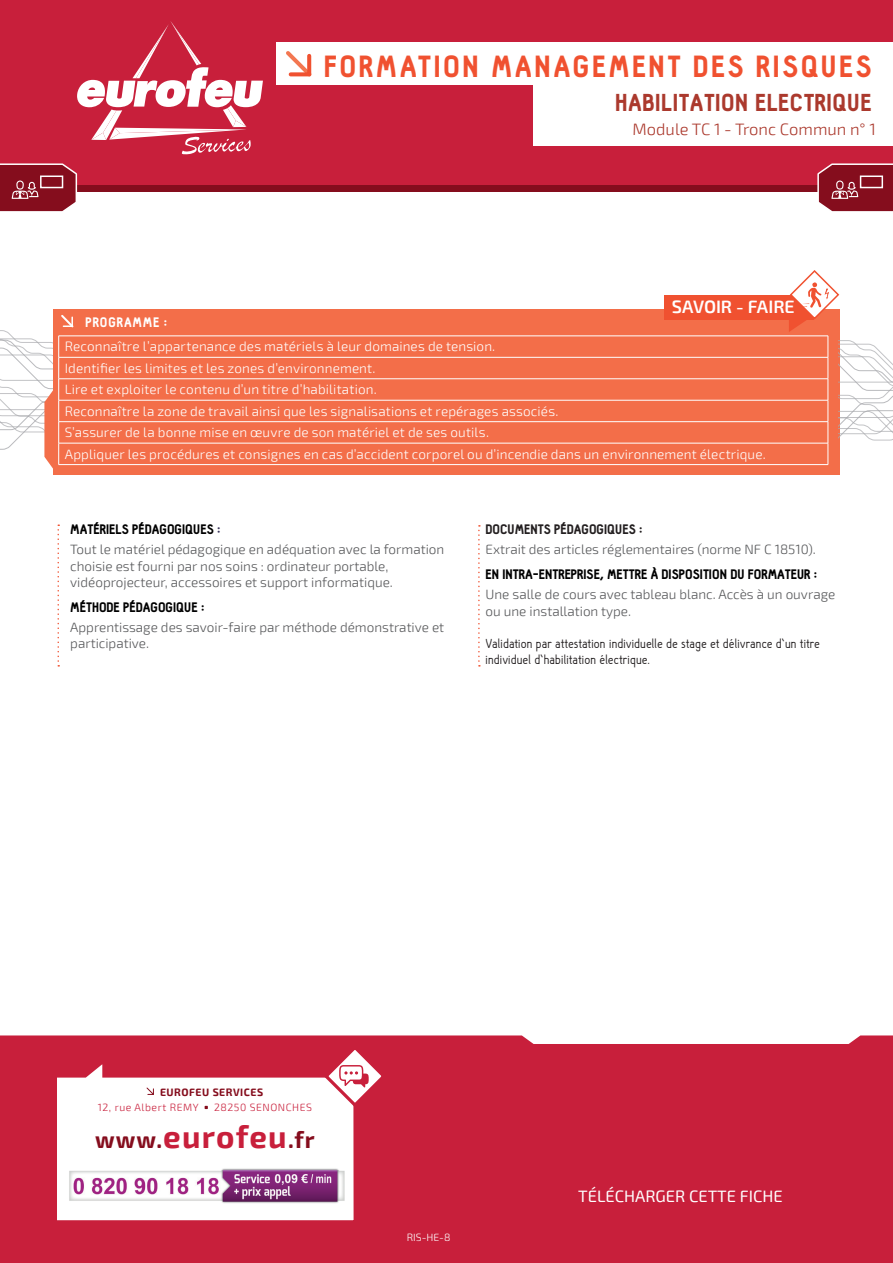
<style>
.page{position:relative;width:893px;height:1263px;background:#fff}
.page>*{position:absolute;margin:0;border:0;box-sizing:border-box;transform-origin:0 0}
.t1{font:900 30px "Hallosans";letter-spacing:.085em;color:#f05130}
.t2{font:900 24px "Hallosans";letter-spacing:.02em;color:#ab392d}
.t3{font:700 23.25px "Exo 2";color:#850d1d}
.t4{font:600 18px "Exo 2";letter-spacing:-.005em;color:#fff}
.t5{font:300 16.5px "Exo 2";color:#ab392d}
.t6{font:16.5px "Exo 2";color:#fff}
.t7{font:300 13.5px/21.5px "Exo 2";letter-spacing:.01em;color:#fff}
.t8{font:300 13.5px/16.2px "Exo 2";color:#57585a}
.t9{font:13.5px/16.2px "Hallo Sans";letter-spacing:.005em;color:#231f20}
.t10{font:900 13.5px "Hallosans";color:#000001}
.t11{font:900 13.5px "Hallosans";color:#231f20}
.t12{font:900 13.5px "Hallosans";letter-spacing:.06em;color:#fff}
.t13{font:300 10.5px "Exo 2";letter-spacing:.05em;color:#c81f3b}
.t14{font:700 10.5px "Exo 2";letter-spacing:.05em;color:#850d1d}
.t15{font:300 10.5px "Exo 2";color:#fff}
.s1{color:#3b365b}
.s2{font-size:31.35px;color:#c81f3b}
</style>
<div class="page">
<div style="left:0;top:1035px;width:893px;height:228px;background:#c81f3b"></div>
<svg style="left:52px;top:1055px;width:306px;height:170px"></svg>
<svg style="left:321px;top:1043px;width:67px;height:67px"></svg>
<svg style="left:146px;top:1087px;width:9px;height:8px"></svg>
<img style="left:36px;top:1151px;width:328px;height:63px">
<div style="left:0;top:0;width:893px;height:188px;background:#c81f3b"></div>
<div style="left:0;top:185px;width:893px;height:6px;background:#850d1d"></div>
<div style="left:276px;top:43px;width:617px;height:42px;background:#fff"></div>
<div style="left:534px;top:84px;width:359px;height:62px;background:#fff"></div>
<svg style="left:286px;top:51px;width:26px;height:26px"></svg>
<svg style="left:0;top:163px;width:78px;height:49px;background:#99313f"></svg>
<svg style="left:816px;top:163px;width:77px;height:49px;background:#9a3240"></svg>
<svg style="left:57px;top:524px;width:2px;height:142px"></svg>
<svg style="left:478px;top:525px;width:2px;height:141px"></svg>
<div style="left:53px;top:309px;width:786px;height:166px;background:#f36e49"></div>
<hr style="left:59px;top:336px;width:769px;height:1px;background:#fff">
<hr style="left:59px;top:357px;width:769px;height:1px;background:#fff">
<hr style="left:59px;top:378px;width:769px;height:1px;background:#fff">
<hr style="left:59px;top:400px;width:769px;height:1px;background:#fff">
<hr style="left:59px;top:421px;width:769px;height:1px;background:#fff">
<hr style="left:59px;top:443px;width:769px;height:1px;background:#fff">
<hr style="left:59px;top:464px;width:769px;height:1px;background:#fff">
<svg style="left:0;top:315px;width:75px;height:154px"></svg>
<div style="left:664px;top:295px;width:150px;height:24px;background:#f05130"></div>
<svg style="left:789px;top:270px;width:104px;height:194px"></svg>
<svg style="left:77px;top:21px;width:186px;height:133px"></svg>
<h1 class="t1" style="left:324px;top:50px;width:549px">FORMATION MANAGEMENT DES RISQUES</h1>
<h2 class="t2" style="left:615px;top:90px;width:258px">HABILITATION ELECTRIQUE</h2>
<p class="t5" style="left:633px;top:120px;width:245px">Module TC 1 - Tronc Commun n° 1</p>
<p class="t12" style="left:86px;top:315px;width:83px">PROGRAMME :</p>
<h3 class="t4" style="left:672px;top:296px;width:124px">SAVOIR - FAIRE</h3>
<p class="t7" style="left:65px;top:336px;width:702px">Reconnaître l’appartenance des matériels à leur domaines de tension.<br>Identifier les limites et les zones d’environnement.<br>Lire et exploiter le contenu d’un titre d’habilitation.<br>Reconnaître la zone de travail ainsi que les signalisations et repérages associés.<br>S’assurer de la bonne mise en œuvre de son matériel et de ses outils.<br>Appliquer les procédures et consignes en cas d’accident corporel ou d’incendie dans un environnement électrique.</p>
<p class="t10" style="left:70px;top:522px;width:152px">MATÉRIELS PÉDAGOGIQUES <span class="s1">:</span></p>
<p class="t8" style="left:70px;top:542px;width:376px">Tout le matériel pédagogique en adéquation avec la formation choisie est fourni par nos soins : ordinateur portable, vidéoprojecteur, accessoires et support informatique.</p>
<p class="t10" style="left:70px;top:599px;width:136px">MÉTHODE PÉDAGOGIQUE :</p>
<p class="t8" style="left:70px;top:619px;width:375px">Apprentissage des savoir-faire par méthode démonstrative et participative.</p>
<p class="t11" style="left:485px;top:522px;width:159px">DOCUMENTS PÉDAGOGIQUES :</p>
<p class="t8" style="left:485px;top:542px;width:332px">Extrait des articles réglementaires (norme NF C 18510).</p>
<p class="t10" style="left:485px;top:567px;width:334px">EN INTRA-ENTREPRISE, METTRE À DISPOSITION DU FORMATEUR :</p>
<p class="t8" style="left:485px;top:587px;width:351px">Une salle de cours avec tableau blanc. Accès à un ouvrage ou une installation type.</p>
<p class="t9" style="left:485px;top:636px;width:336px">Validation par attestation individuelle de stage et délivrance d’un titre individuel d’habilitation électrique.</p>
<p class="t14" style="left:160px;top:1085px;width:105px">EUROFEU SERVICES</p>
<p class="t13" style="left:98px;top:1101px;width:102px">12, rue Albert REMY</p>
<p class="t13" style="left:214px;top:1101px;width:99px">28250 SENONCHES</p>
<h3 class="t3" style="left:95px;top:1126px;width:221px">www.<span class="s2">eurofeu</span>.fr</h3>
<p class="t15" style="left:407px;top:1231px;width:45px">RIS-HE-8</p>
<p class="t6" style="left:578px;top:1186px;width:206px">TÉLÉCHARGER CETTE FICHE</p>
</div>
